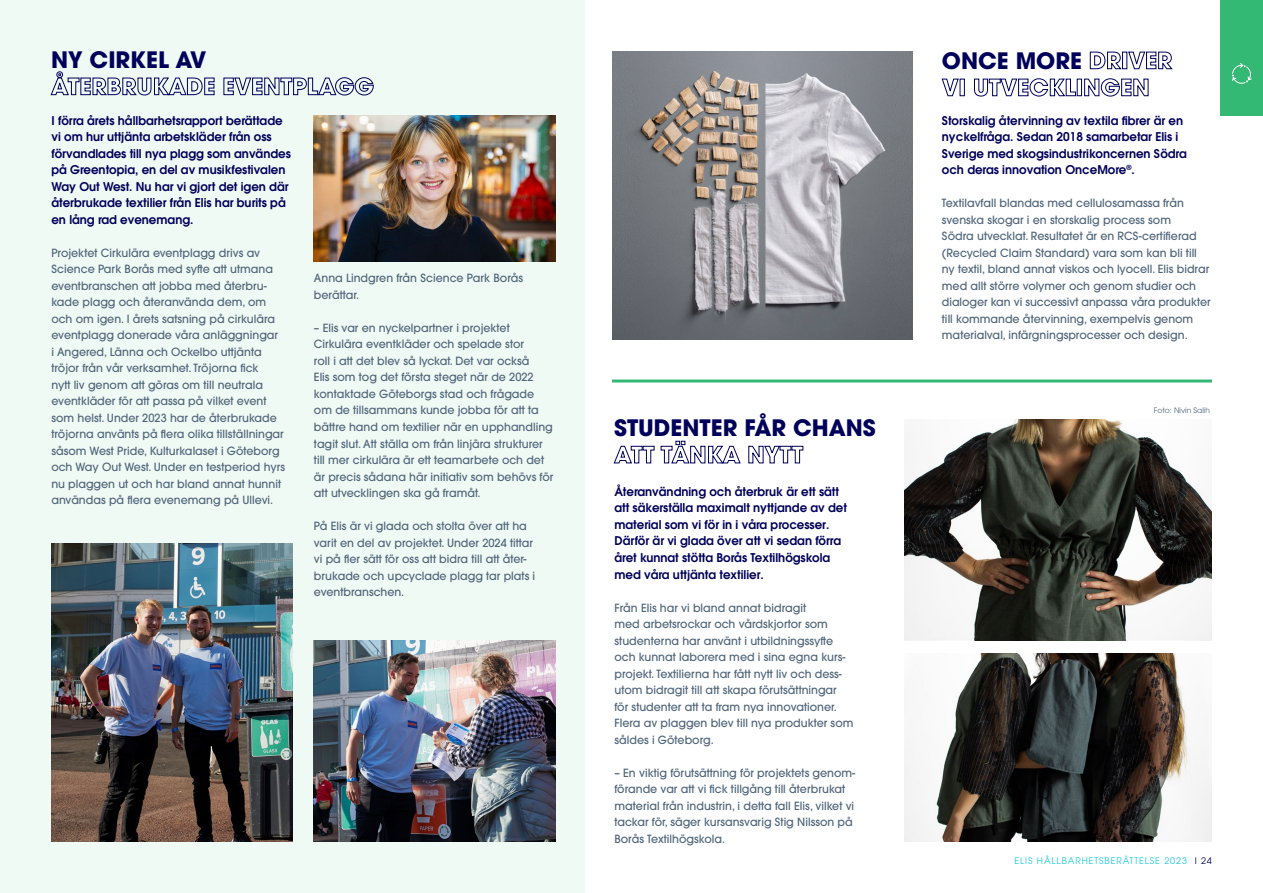
<style>
.page{position:relative;width:1263px;height:893px;background:#fff}
.page>*{position:absolute;margin:0;border:0;box-sizing:border-box;transform-origin:0 0}
.ELIS_HR23___mellanrubrik{font:700 22.5px/27px "ITC Avant Garde Pro";color:#00005a}
.ELIS_HR23___ingress{font:600 12px/16.5px "ITC Avant Garde Pro";color:#00005a}
.ELIS_HR23___Brödtext{font:500 11.25px/16.5px "ITC Avant Garde Pro";color:#4f657a}
.t1{font:9px "ITC Avant Garde Pro";letter-spacing:.1em;color:#16cbe2}
.ELIS_HR23___fotnot{font:7.5px "ITC Avant Garde Pro";color:#4f657a}
.s1{color:#00005a}
</style>
<div class="page">
<div style="left:0;top:0;width:585px;height:893px;background:#f0faf5"></div>
<img style="left:314px;top:116px;width:241px;height:145px">
<img style="left:314px;top:640px;width:241px;height:202px">
<img style="left:905px;top:419px;width:307px;height:221px">
<img style="left:905px;top:654px;width:307px;height:188px">
<img style="left:51px;top:543px;width:241px;height:299px">
<img style="left:612px;top:51px;width:300px;height:288px">
<hr style="left:612px;top:379px;width:600px;height:3px;background:#33b973">
<div style="left:1220px;top:0;width:43px;height:116px;background:#33b973"></div>
<svg style="left:1232px;top:63px;width:20px;height:21px"></svg>
<p class="ELIS_HR23___mellanrubrik" style="left:51px;top:46px;width:324px">NY CIRKEL AV<br>ÅTERBRUKADE EVENTPLAGG</p>
<p class="ELIS_HR23___mellanrubrik" style="left:942px;top:47px;width:232px">ONCE MORE DRIVER<br>VI UTVECKLINGEN</p>
<p class="ELIS_HR23___ingress" style="left:51px;top:112px;width:241px">I förra årets hållbarhetsrapport berättade vi om hur uttjänta arbetskläder från oss förvandlades till nya plagg som användes på Greentopia, en del av musikfestivalen Way Out West. Nu har vi gjort det igen där återbrukade textilier från Elis har burits på en lång rad evenemang.</p>
<p class="ELIS_HR23___Brödtext" style="left:51px;top:244px;width:235px">Projektet Cirkulära eventplagg drivs av Science Park Borås med syfte att utmana eventbranschen att jobba med återbru&shy;kade plagg och återanvända dem, om och om igen. I årets satsning på cirkulära eventplagg donerade våra anläggningar<br>i Angered, Länna och Ockelbo uttjänta tröjor från vår verksamhet. Tröjorna fick<br>nytt liv genom att göras om till neutrala eventkläder för att passa på vilket event som helst. Under 2023 har de återbrukade tröjorna använts på flera olika tillställningar såsom West Pride, Kulturkalaset i Göteborg och Way Out West. Under en testperiod hyrs nu plaggen ut och har bland annat hunnit användas på flera evenemang på Ullevi.</p>
<p class="ELIS_HR23___Brödtext" style="left:314px;top:270px;width:211px">Anna Lindgren från Science Park Borås berättar.</p>
<p class="ELIS_HR23___Brödtext" style="left:314px;top:320px;width:241px">– Elis var en nyckelpartner i projektet Cirkulära eventkläder och spelade stor<br>roll i att det blev så lyckat. Det var också<br>Elis som tog det första steget när de 2022 kontaktade Göteborgs stad och frågade om de tillsammans kunde jobba för att ta bättre hand om textilier när en upphandling tagit slut. Att ställa om från linjära strukturer till mer cirkulära är ett teamarbete och det är precis sådana här initiativ som behövs för att utvecklingen ska gå framåt.</p>
<p class="ELIS_HR23___Brödtext" style="left:314px;top:518px;width:223px">På Elis är vi glada och stolta över att ha varit en del av projektet. Under 2024 tittar vi på fler sätt för oss att bidra till att åter&shy;brukade och upcyclade plagg tar plats i eventbranschen.</p>
<p class="ELIS_HR23___mellanrubrik" style="left:614px;top:414px;width:263px">STUDENTER FÅR CHANS<br>ATT TÄNKA NYTT</p>
<p class="ELIS_HR23___ingress" style="left:614px;top:483px;width:234px">Återanvändning och återbruk är ett sätt att säkerställa maximalt nyttjande av det material som vi för in i våra processer.<br>Därför är vi glada över att vi sedan förra året kunnat stötta Borås Textilhögskola med våra uttjänta textilier.</p>
<p class="ELIS_HR23___Brödtext" style="left:614px;top:599px;width:240px">Från Elis har vi bland annat bidragit<br>med arbetsrockar och vårdskjortor som studenterna har använt i utbildningssyfte och kunnat laborera med i sina egna kurs&shy;projekt. Textilierna har fått nytt liv och dess&shy;utom bidragit till att skapa förutsättningar<br>för studenter att ta fram nya innovationer.<br>Flera av plaggen blev till nya produkter som såldes i Göteborg.</p>
<p class="ELIS_HR23___Brödtext" style="left:614px;top:764px;width:242px">– En viktig förutsättning för projektets genom&shy;förande var att vi fick tillgång till återbrukat material från industrin, i detta fall Elis, vilket vi tackar för, säger kursansvarig Stig Nilsson på Borås Textilhögskola.</p>
<p class="ELIS_HR23___ingress" style="left:942px;top:112px;width:246px">Storskalig återvinning av textila fibrer är en nyckelfråga. Sedan 2018 samarbetar Elis i Sverige med skogsindustrikoncernen Södra och deras innovation OnceMore<sup>®</sup>.</p>
<p class="ELIS_HR23___Brödtext" style="left:942px;top:195px;width:270px">Textilavfall blandas med cellulosamassa från svenska skogar i en storskalig process som<br>Södra utvecklat. Resultatet är en RCS-certifierad (Recycled Claim Standard) vara som kan bli till ny textil, bland annat viskos och lyocell. Elis bidrar med allt större volymer och genom studier och dialoger kan vi successivt anpassa våra produkter till kommande återvinning, exempelvis genom materialval, infärgningsprocesser och design.</p>
<p class="ELIS_HR23___fotnot" style="left:1154px;top:405px;width:58px">Foto: Nivin Salih</p>
<p class="t1" style="left:1014px;top:855px;width:199px">ELIS HÅLLBARHETSBERÄTTELSE 2023 <span class="s1">I 24</span></p>
</div>
